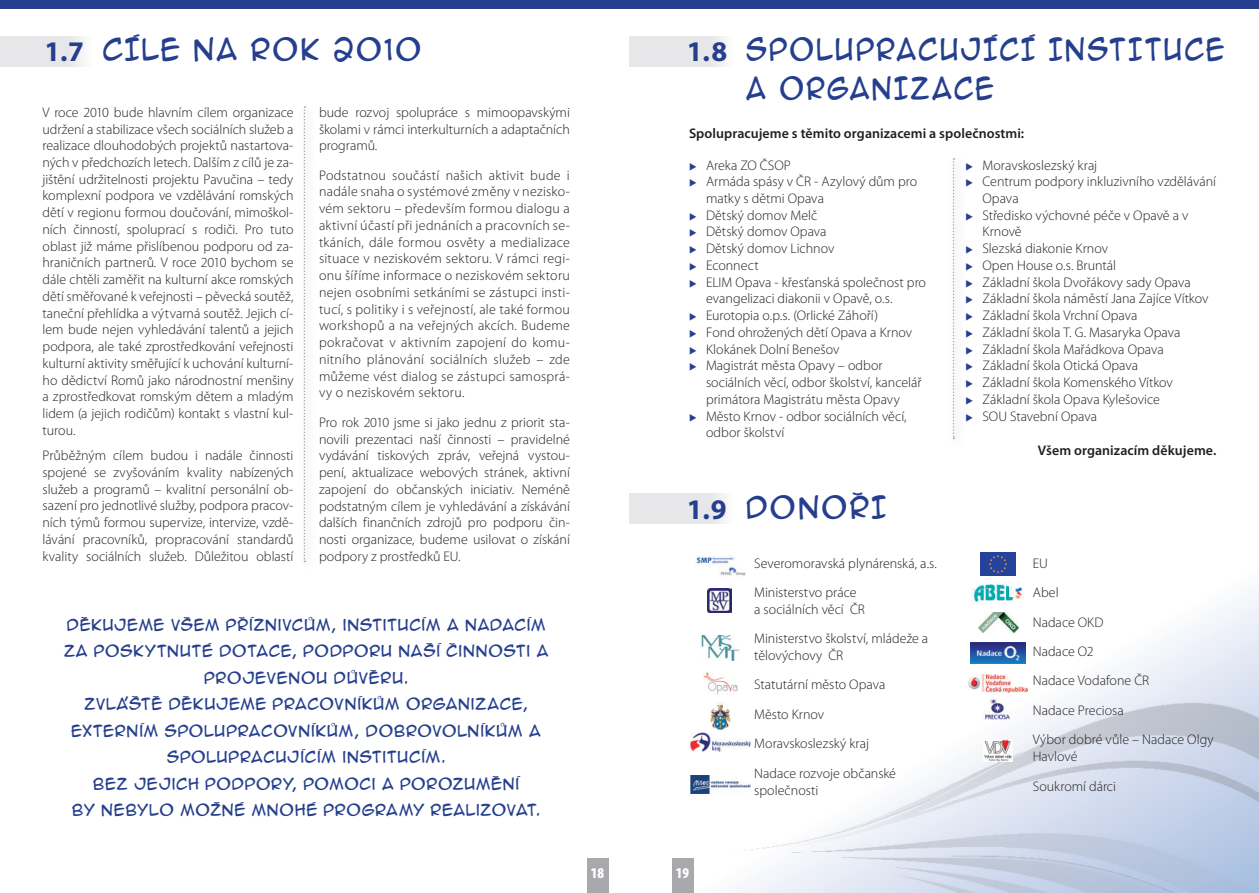
<style>
.page{position:relative;width:1259px;height:893px;background:#fff}
.page>*{position:absolute;margin:0;border:0;box-sizing:border-box;transform-origin:0 0}
.t1{font:28.5px/39px "Anime Ace CE";letter-spacing:.055em;color:#253f8e;scale:.9 1}
.t2{font:28.5px "Anime Ace CE";letter-spacing:.055em;color:#253f8e;scale:.94 1}
.t3{font:700 28.5px "Myriad Pro";color:#253f8e}
.t4{font:15px/26.5px "Anime Ace CE";letter-spacing:.025em;color:#253f8e;text-align:center}
.t5{font:900 condensed 15px "Myriad Pro";color:#fff}
.t6{font:300 13.95px/16.8px "Myriad Pro";color:#231f20}
.t7{font:600 13.95px "Myriad Pro";letter-spacing:.005em;color:#231f20}
.s1{color:#253f8e}
</style>
<div class="page">
<div style="left:0;top:0;width:629px;height:9px;background:#253f8e"></div>
<div style="left:587px;top:859px;width:21px;height:34px;background:#a8a9ad"></div>
<img style="left:740px;top:693px;width:519px;height:200px">
<div style="left:629px;top:0;width:630px;height:9px;background:#253f8e"></div>
<div style="left:672px;top:859px;width:21px;height:34px;background:#a8a9ad"></div>
<img style="left:971px;top:642px;width:54px;height:22px">
<img style="left:708px;top:588px;width:23px;height:24px">
<img style="left:984px;top:740px;width:28px;height:21px">
<img style="left:983px;top:698px;width:27px;height:21px">
<img style="left:690px;top:733px;width:60px;height:18px">
<img style="left:696px;top:557px;width:49px;height:19px">
<img style="left:968px;top:675px;width:60px;height:18px">
<img style="left:703px;top:673px;width:35px;height:21px">
<img style="left:690px;top:776px;width:60px;height:17px">
<img style="left:973px;top:584px;width:50px;height:18px">
<img style="left:980px;top:552px;width:36px;height:24px">
<img style="left:710px;top:702px;width:21px;height:27px">
<img style="left:701px;top:636px;width:39px;height:24px">
<img style="left:978px;top:613px;width:40px;height:20px">
<div style="left:0;top:36px;width:91px;height:30px;background:linear-gradient(to right,#e3e3e6,#f0f0f1)"></div>
<div style="left:629px;top:36px;width:104px;height:30px;background:linear-gradient(to right,#e3e3e6,#efeff0)"></div>
<div style="left:629px;top:493px;width:104px;height:30px;background:linear-gradient(to right,#e3e3e6,#efeff0)"></div>
<svg style="left:952px;top:158px;width:2px;height:281px"></svg>
<div style="left:297px;top:100px;width:18px;height:471px;background:#fbfbfb"></div>
<svg style="left:304px;top:106px;width:1px;height:456px"></svg>
<h1 class="t2" style="left:102px;top:34px;width:341px">CÍLE NA ROK 2010</h1>
<h1 class="t3" style="left:45px;top:33px;width:41px">1.7</h1>
<h1 class="t3" style="left:687px;top:33px;width:42px">1.8</h1>
<h1 class="t1" style="left:745px;top:30px;width:532px">SPOLUPRACUJÍCÍ INSTITUCE<br>A ORGANIZACE</h1>
<p class="t6" style="left:43px;top:104px;width:252px;text-align:justify">V roce 2010 bude hlavním cílem organizace udržení a stabilizace všech sociálních služeb a realizace dlouhodobých projektů nastartova&shy;ných v předchozích letech. Dalším z cílů je za&shy;jištění udržitelnosti projektu Pavučina – tedy komplexní podpora ve vzdělávání romských dětí v regionu formou doučování, mimoškol&shy;ních činností, spoluprací s rodiči. Pro tuto oblast již máme přislíbenou podporu od za&shy;hraničních partnerů. V roce 2010 bychom se dále chtěli zaměřit na kulturní akce romských dětí směřované k veřejnosti – pěvecká soutěž, taneční přehlídka a výtvarná soutěž. Jejich cí&shy;lem bude nejen vyhledávání talentů a jejich podpora, ale také zprostředkování veřejnosti kulturní aktivity směřující k uchování kulturní&shy;ho dědictví Romů jako národnostní menšiny a zprostředkovat romským dětem a mladým lidem (a jejich rodičům) kontakt s vlastní kul&shy;turou.</p>
<p class="t6" style="left:43px;top:447px;width:252px;text-align:justify">Průběžným cílem budou i nadále činnosti spojené se zvyšováním kvality nabízených služeb a programů – kvalitní personální ob&shy;sazení pro jednotlivé služby, podpora pracov&shy;ních týmů formou supervize, intervize, vzdě&shy;lávání pracovníků, propracování standardů kvality sociálních služeb. Důležitou oblastí</p>
<p class="t6" style="left:319px;top:104px;width:252px;text-align:justify">bude rozvoj spolupráce s mimoopavskými školami v rámci interkulturních a adaptačních programů.</p>
<p class="t6" style="left:319px;top:167px;width:252px;text-align:justify">Podstatnou součástí našich aktivit bude i nadále snaha o systémové změny v nezisko&shy;vém sektoru – především formou dialogu a aktivní účastí při jednáních a pracovních se&shy;tkáních, dále formou osvěty a medializace situace v neziskovém sektoru. V rámci regi&shy;onu šíříme informace o neziskovém sektoru nejen osobními setkáními se zástupci insti&shy;tucí, s politiky i s veřejností, ale také formou workshopů a na veřejných akcích. Budeme pokračovat v aktivním zapojení do komu&shy;nitního plánování sociálních služeb – zde můžeme vést dialog se zástupci samosprá&shy;vy o neziskovém sektoru.</p>
<p class="t6" style="left:319px;top:414px;width:252px;text-align:justify">Pro rok 2010 jsme si jako jednu z priorit sta&shy;novili prezentaci naší činnosti – pravidelné vydávání tiskových zpráv, veřejná vystou&shy;pení, aktualizace webových stránek, aktivní zapojení do občanských iniciativ. Neméně podstatným cílem je vyhledávání a získávání dalších finančních zdrojů pro podporu čin&shy;nosti organizace, budeme usilovat o získání podpory z prostředků EU.</p>
<p class="t4" style="left:64px;top:611px;width:486px">DĚKUJEME VŠEM PŘÍZNIVCŮM, INSTITUCÍM A NADACÍM ZA POSKYTNUTÉ DOTACE, PODPORU NAŠÍ ČINNOSTI A PROJEVENOU DŮVĚRU.<br>ZVLÁŠTĚ DĚKUJEME PRACOVNÍKŮM ORGANIZACE, EXTERNÍM SPOLUPRACOVNÍKŮM, DOBROVOLNÍKŮM A SPOLUPRACUJÍCÍM INSTITUCÍM.<br>BEZ JEJICH PODPORY, POMOCI A POROZUMĚNÍ<br>BY NEBYLO MOŽNÉ MNOHÉ PROGRAMY REALIZOVAT.</p>
<p class="t7" style="left:689px;top:124px;width:337px">Spolupracujeme s těmito organizacemi a společnostmi:</p>
<p class="t6" style="left:689px;top:157px;width:103px"><span class="s1">◆</span> Areka ZO ČSOP</p>
<p class="t6" style="left:706px;top:173px;width:213px;text-indent:-17px"><span class="s1">◆</span> Armáda spásy v ČR - Azylový dům pro matky s dětmi Opava</p>
<p class="t6" style="left:689px;top:207px;width:130px"><span class="s1">◆</span> Dětský domov Melč</p>
<p class="t6" style="left:689px;top:224px;width:139px"><span class="s1">◆</span> Dětský domov Opava</p>
<p class="t6" style="left:689px;top:240px;width:147px"><span class="s1">◆</span> Dětský domov Lichnov</p>
<p class="t6" style="left:689px;top:257px;width:71px"><span class="s1">◆</span> Econnect</p>
<p class="t6" style="left:706px;top:274px;width:221px;text-indent:-17px"><span class="s1">◆</span> ELIM Opava - křesťanská společnost pro evangelizaci diakonii v Opavě, o.s.</p>
<p class="t6" style="left:689px;top:307px;width:191px"><span class="s1">◆</span> Eurotopia o.p.s. (Orlické Záhoří)</p>
<p class="t6" style="left:689px;top:324px;width:225px"><span class="s1">◆</span> Fond ohrožených dětí Opava a Krnov</p>
<p class="t6" style="left:689px;top:341px;width:152px"><span class="s1">◆</span> Klokánek Dolní Benešov</p>
<p class="t6" style="left:706px;top:358px;width:217px;text-indent:-17px"><span class="s1">◆</span> Magistrát města Opavy – odbor sociálních věcí, odbor školství, kancelář primátora Magistrátu města Opavy</p>
<p class="t6" style="left:706px;top:408px;width:202px;text-indent:-17px"><span class="s1">◆</span> Město Krnov - odbor sociálních věcí, odbor školství</p>
<h1 class="t3" style="left:687px;top:490px;width:41px">1.9</h1>
<h1 class="t2" style="left:745px;top:492px;width:152px">DONOŘI</h1>
<p class="t6" style="left:754px;top:548px;width:184px;line-height:29.5px">Severomoravská plynárenská, a.s.<br>Ministerstvo práce</p>
<p class="t6" style="left:754px;top:595px;width:175px;line-height:29.5px">a sociálních věcí ČR<br>Ministerstvo školství, mládeže a</p>
<p class="t6" style="left:754px;top:641px;width:143px;line-height:29.5px">tělovýchovy ČR<br>Statutární město Opava<br>Město Krnov<br>Moravskoslezský kraj<br>Nadace rozvoje občanské</p>
<p class="t6" style="left:754px;top:782px;width:66px">společnosti</p>
<p class="t5" style="left:591px;top:864px;width:15px">18</p>
<p class="t5" style="left:676px;top:864px;width:15px">19</p>
<p class="t6" style="left:965px;top:157px;width:133px"><span class="s1">◆</span> Moravskoslezský kraj</p>
<p class="t6" style="left:982px;top:173px;width:235px;text-indent:-17px"><span class="s1">◆</span> Centrum podpory inkluzivního vzdělávání<br>Opava</p>
<p class="t6" style="left:982px;top:207px;width:207px;text-indent:-17px"><span class="s1">◆</span> Středisko výchovné péče v Opavě a v<br>Krnově</p>
<p class="t6" style="left:965px;top:240px;width:144px"><span class="s1">◆</span> Slezská diakonie Krnov</p>
<p class="t6" style="left:965px;top:257px;width:152px"><span class="s1">◆</span> Open House o.s. Bruntál</p>
<p class="t6" style="left:965px;top:274px;width:227px"><span class="s1">◆</span> Základní škola Dvořákovy sady Opava</p>
<p class="t6" style="left:965px;top:291px;width:244px"><span class="s1">◆</span> Základní škola náměstí Jana Zajíce Vítkov</p>
<p class="t6" style="left:965px;top:307px;width:173px"><span class="s1">◆</span> Základní škola Vrchní Opava</p>
<p class="t6" style="left:965px;top:324px;width:216px"><span class="s1">◆</span> Základní škola T. G. Masaryka Opava</p>
<p class="t6" style="left:965px;top:341px;width:200px"><span class="s1">◆</span> Základní škola Mařádkova Opava</p>
<p class="t6" style="left:965px;top:358px;width:174px"><span class="s1">◆</span> Základní škola Otická Opava</p>
<p class="t6" style="left:965px;top:374px;width:209px"><span class="s1">◆</span> Základní škola Komenského Vítkov</p>
<p class="t6" style="left:965px;top:391px;width:196px"><span class="s1">◆</span> Základní škola Opava Kylešovice</p>
<p class="t6" style="left:965px;top:408px;width:133px"><span class="s1">◆</span> SOU Stavební Opava</p>
<p class="t7" style="left:1037px;top:442px;width:180px">Všem organizacím děkujeme.</p>
<p class="t6" style="left:1033px;top:548px;width:182px;line-height:29.5px">EU<br>Abel<br>Nadace OKD<br>Nadace O2<br>Nadace Vodafone ČR<br>Nadace Preciosa<br>Výbor dobré vůle – Nadace Olgy</p>
<p class="t6" style="left:1033px;top:742px;width:85px;line-height:29.5px">Havlové<br>Soukromí dárci</p>
</div>
